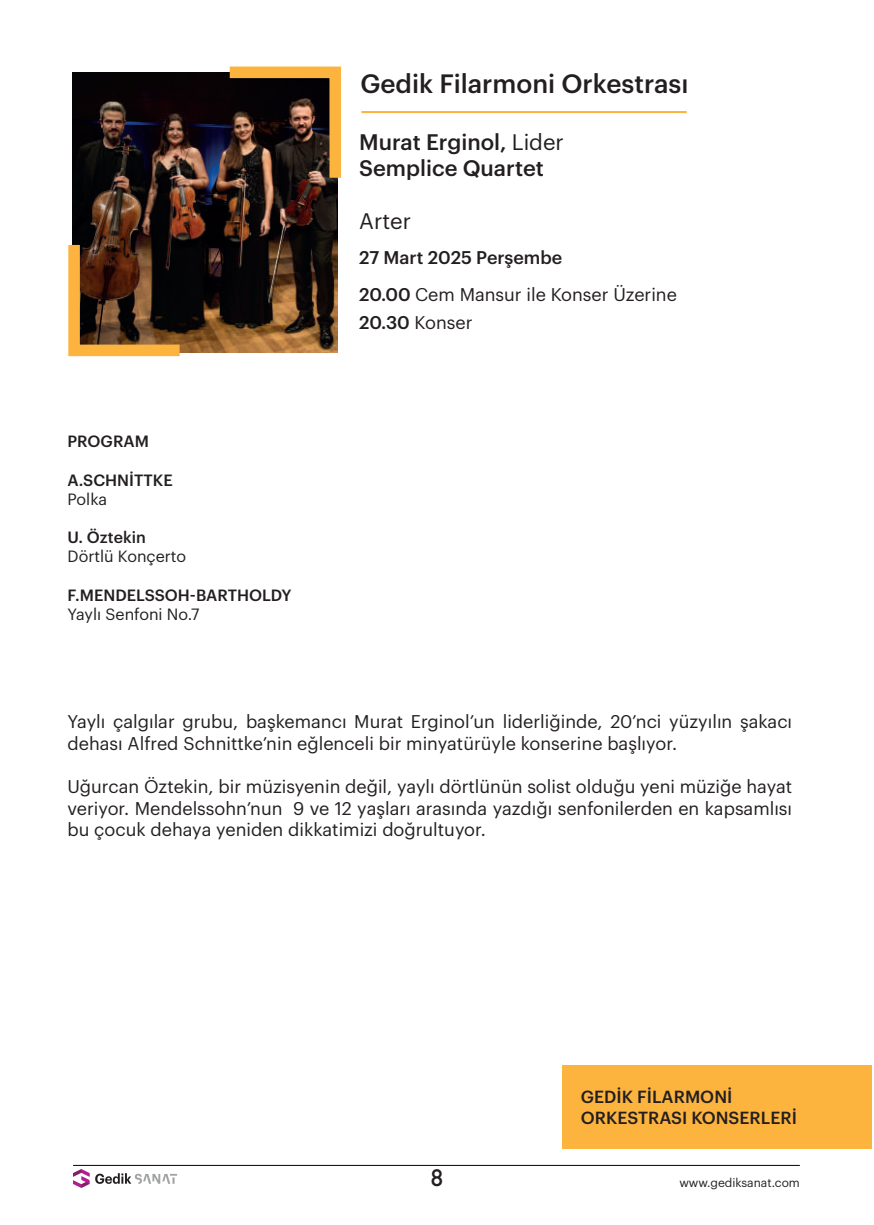
<style>
.page{position:relative;width:874px;height:1225px;background:#fff}
.page>*{position:absolute;margin:0;border:0;box-sizing:border-box;transform-origin:0 0}
.t1{font:500 26px "Graphik";color:#231f20}
.t2{font:500 22px/26.4px "Graphik";color:#231f20}
.t3{font:22px "Graphik";color:#231f20}
.t4{font:500 22px "Futura";color:#231f20}
.t5{font:18px/21.6px "Graphik";color:#231f20}
.t6{font:500 17.2px/20.6px "Graphik";color:#231f20}
.t7{font:500 16px "Graphik";color:#231f20}
.t8{font:16px "Graphik";color:#231f20}
.t9{font:12px "Graphik";color:#231f20}
.s1{font-weight:400}
.s2{font-weight:500}
</style>
<div class="page">
<hr style="left:361px;top:111px;width:325px;height:2px;background:#fcb43f">
<div style="left:562px;top:1065px;width:309px;height:84px;background:#fcb43f"></div>
<img style="left:73px;top:1169px;width:104px;height:18px">
<hr style="left:73px;top:1165px;width:726px;height:1px;background:#040503">
<img style="left:73px;top:72px;width:264px;height:280px">
<svg style="left:68px;top:241px;width:115px;height:116px;background:#614020"></svg>
<svg style="left:226px;top:66px;width:116px;height:116px;background:#553c24"></svg>
<h1 class="t1" style="left:360px;top:63px;width:329px">Gedik Filarmoni Orkestrası</h1>
<p class="t7" style="left:67px;top:429px;width:83px">PROGRAM</p>
<p class="t7" style="left:67px;top:468px;width:107px">A.SCHNİTTKE</p>
<p class="t8" style="left:67px;top:487px;width:41px">Polka</p>
<p class="t7" style="left:67px;top:525px;width:80px">U. Öztekin</p>
<p class="t8" style="left:67px;top:544px;width:120px">Dörtlü Konçerto</p>
<p class="t7" style="left:67px;top:583px;width:225px">F.MENDELSSOH-BARTHOLDY</p>
<p class="t8" style="left:67px;top:602px;width:133px">Yaylı Senfoni No.7</p>
<p class="t2" style="left:359px;top:126px;width:206px">Murat Erginol, <span class="s1">Lider<br></span>Semplice Quartet</p>
<p class="t3" style="left:359px;top:204px;width:53px">Arter</p>
<p class="t5" style="left:359px;top:238px;width:319px;line-height:36.8px"><span class="s2">27 Mart 2025 Perşembe<br>20.00</span> Cem Mansur ile Konser Üzerine</p>
<p class="t5" style="left:359px;top:310px;width:115px"><span class="s2">20.30</span> Konser</p>
<p class="t5" style="left:67px;top:709px;width:725px">Yaylı çalgılar grubu, başkemancı Murat Erginol’un liderliğinde, 20’nci yüzyılın şakacı dehası Alfred Schnittke’nin eğlenceli bir minyatürüyle konserine başlıyor.</p>
<p class="t5" style="left:67px;top:774px;width:726px;text-align:justify">Uğurcan Öztekin, bir müzisyenin değil, yaylı dörtlünün solist olduğu yeni müziğe hayat veriyor. Mendelssohn’nun 9 ve 12 yaşları arasında yazdığı senfonilerden en kapsamlısı bu çocuk dehaya yeniden dikkatimizi doğrultuyor.</p>
<p class="t4" style="left:430px;top:1163px;width:15px">8</p>
<p class="t6" style="left:580px;top:1085px;width:217px">GEDİK FİLARMONİ<br>ORKESTRASI KONSERLERİ</p>
<p class="t9" style="left:679px;top:1173px;width:122px">www.gediksanat.com</p>
</div>
